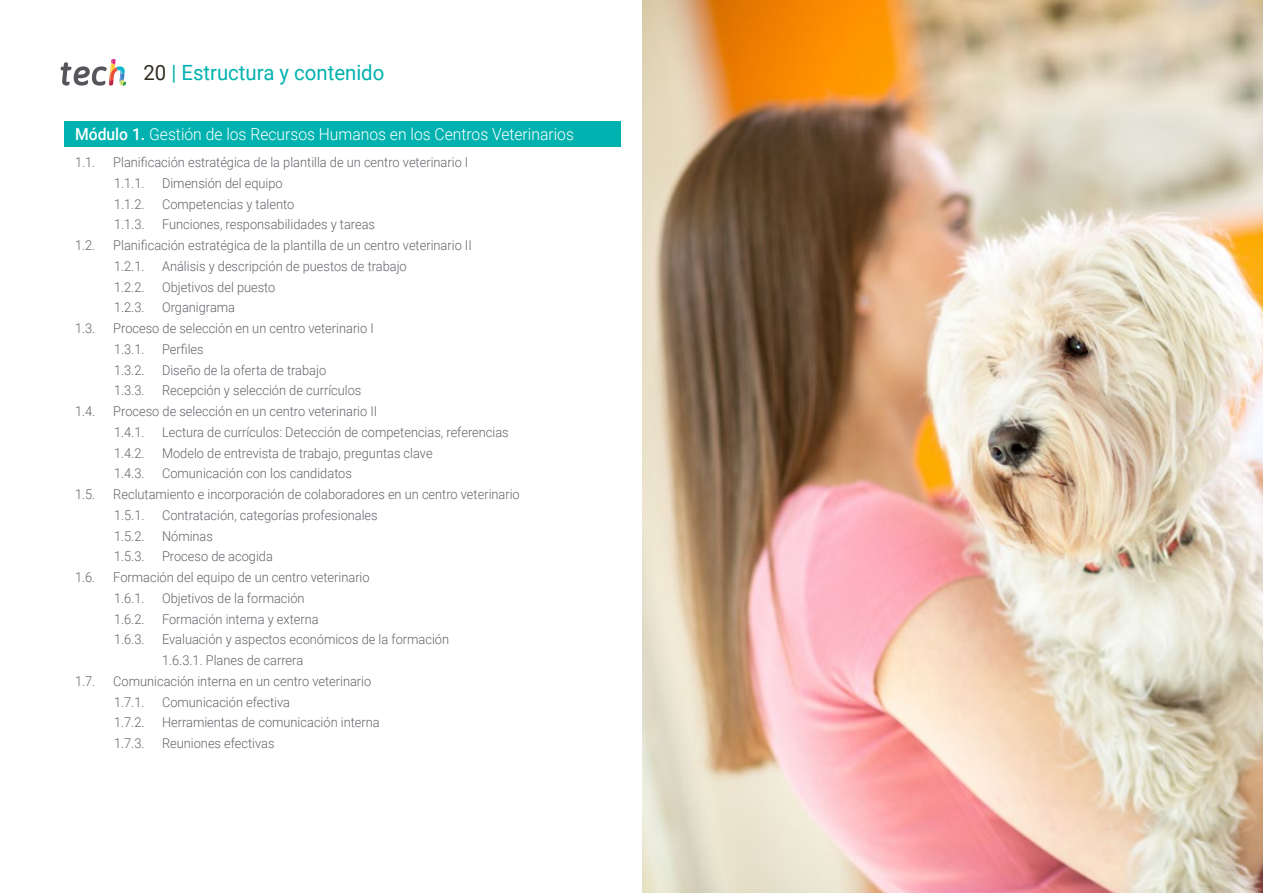
<style>
.page{position:relative;width:1263px;height:893px;background:#fff}
.page>*{position:absolute;margin:0;border:0;box-sizing:border-box;transform-origin:0 0}
.t1{font:21px "Roboto";color:#00b2af}
.t2{font:300 16.5px "Roboto";color:#fff;scale:.95 1}
.t3{font:300 13.5px/20.7px "Roboto";color:#61646a;scale:.95 1}
.s1{color:#312e20}
.s2{font-weight:500}
</style>
<div class="page">
<div style="left:64px;top:121px;width:557px;height:25px;background:#00b2af"></div>
<svg style="left:61px;top:59px;width:65px;height:27px"></svg>
<img style="left:642px;top:0;width:621px;height:893px">
<h1 class="t1" style="left:144px;top:57px;width:242px"><span class="s1">20</span> | Estructura y contenido</h1>
<p class="t2" style="left:75px;top:123px;width:527px"><span class="s2">Módulo 1.</span> Gestión de los Recursos Humanos en los Centros Veterinarios</p>
<p class="t3" style="left:75px;top:151px;width:23px">1.1.</p>
<p class="t3" style="left:113px;top:151px;width:375px">Planificación estratégica de la plantilla de un centro veterinario I<br>1.1.1.</p>
<p class="t3" style="left:162px;top:172px;width:129px">Dimensión del equipo</p>
<p class="t3" style="left:114px;top:193px;width:34px">1.1.2.</p>
<p class="t3" style="left:162px;top:193px;width:141px">Competencias y talento</p>
<p class="t3" style="left:114px;top:214px;width:34px">1.1.3.</p>
<p class="t3" style="left:162px;top:214px;width:226px">Funciones, responsabilidades y tareas</p>
<p class="t3" style="left:75px;top:234px;width:23px">1.2.</p>
<p class="t3" style="left:113px;top:234px;width:379px">Planificación estratégica de la plantilla de un centro veterinario II<br>1.2.1.</p>
<p class="t3" style="left:162px;top:255px;width:259px">Análisis y descripción de puestos de trabajo</p>
<p class="t3" style="left:114px;top:276px;width:34px">1.2.2.</p>
<p class="t3" style="left:162px;top:276px;width:121px">Objetivos del puesto</p>
<p class="t3" style="left:114px;top:297px;width:34px">1.2.3.</p>
<p class="t3" style="left:162px;top:297px;width:78px">Organigrama</p>
<p class="t3" style="left:75px;top:317px;width:23px">1.3.</p>
<p class="t3" style="left:113px;top:317px;width:276px">Proceso de selección en un centro veterinario I<br>1.3.1.</p>
<p class="t3" style="left:162px;top:338px;width:45px">Perfiles</p>
<p class="t3" style="left:114px;top:359px;width:34px">1.3.2.</p>
<p class="t3" style="left:162px;top:359px;width:174px">Diseño de la oferta de trabajo</p>
<p class="t3" style="left:114px;top:380px;width:34px">1.3.3.</p>
<p class="t3" style="left:162px;top:380px;width:211px">Recepción y selección de currículos</p>
<p class="t3" style="left:75px;top:400px;width:23px">1.4.</p>
<p class="t3" style="left:113px;top:400px;width:279px">Proceso de selección en un centro veterinario II<br>1.4.1.</p>
<p class="t3" style="left:162px;top:421px;width:366px">Lectura de currículos: Detección de competencias, referencias</p>
<p class="t3" style="left:114px;top:442px;width:34px">1.4.2.</p>
<p class="t3" style="left:162px;top:442px;width:286px">Modelo de entrevista de trabajo, preguntas clave</p>
<p class="t3" style="left:114px;top:463px;width:34px">1.4.3.</p>
<p class="t3" style="left:162px;top:463px;width:201px">Comunicación con los candidatos</p>
<p class="t3" style="left:75px;top:483px;width:23px">1.5.</p>
<p class="t3" style="left:113px;top:483px;width:429px">Reclutamiento e incorporación de colaboradores en un centro veterinario<br>1.5.1.</p>
<p class="t3" style="left:162px;top:504px;width:229px">Contratación, categorías profesionales</p>
<p class="t3" style="left:114px;top:525px;width:34px">1.5.2.</p>
<p class="t3" style="left:162px;top:525px;width:55px">Nóminas</p>
<p class="t3" style="left:114px;top:546px;width:34px">1.5.3.</p>
<p class="t3" style="left:162px;top:546px;width:118px">Proceso de acogida</p>
<p class="t3" style="left:75px;top:566px;width:23px">1.6.</p>
<p class="t3" style="left:113px;top:566px;width:271px">Formación del equipo de un centro veterinario<br>1.6.1.</p>
<p class="t3" style="left:162px;top:587px;width:152px">Objetivos de la formación</p>
<p class="t3" style="left:114px;top:608px;width:34px">1.6.2.</p>
<p class="t3" style="left:162px;top:608px;width:166px">Formación interna y externa</p>
<p class="t3" style="left:114px;top:629px;width:34px">1.6.3.</p>
<p class="t3" style="left:162px;top:629px;width:304px">Evaluación y aspectos económicos de la formación<br>1.6.3.1. Planes de carrera</p>
<p class="t3" style="left:75px;top:670px;width:23px">1.7.</p>
<p class="t3" style="left:113px;top:670px;width:273px">Comunicación interna en un centro veterinario<br>1.7.1.</p>
<p class="t3" style="left:162px;top:691px;width:136px">Comunicación efectiva</p>
<p class="t3" style="left:114px;top:712px;width:34px">1.7.2.</p>
<p class="t3" style="left:162px;top:712px;width:231px">Herramientas de comunicación interna</p>
<p class="t3" style="left:114px;top:732px;width:34px">1.7.3.</p>
<p class="t3" style="left:162px;top:732px;width:120px">Reuniones efectivas</p>
</div>
